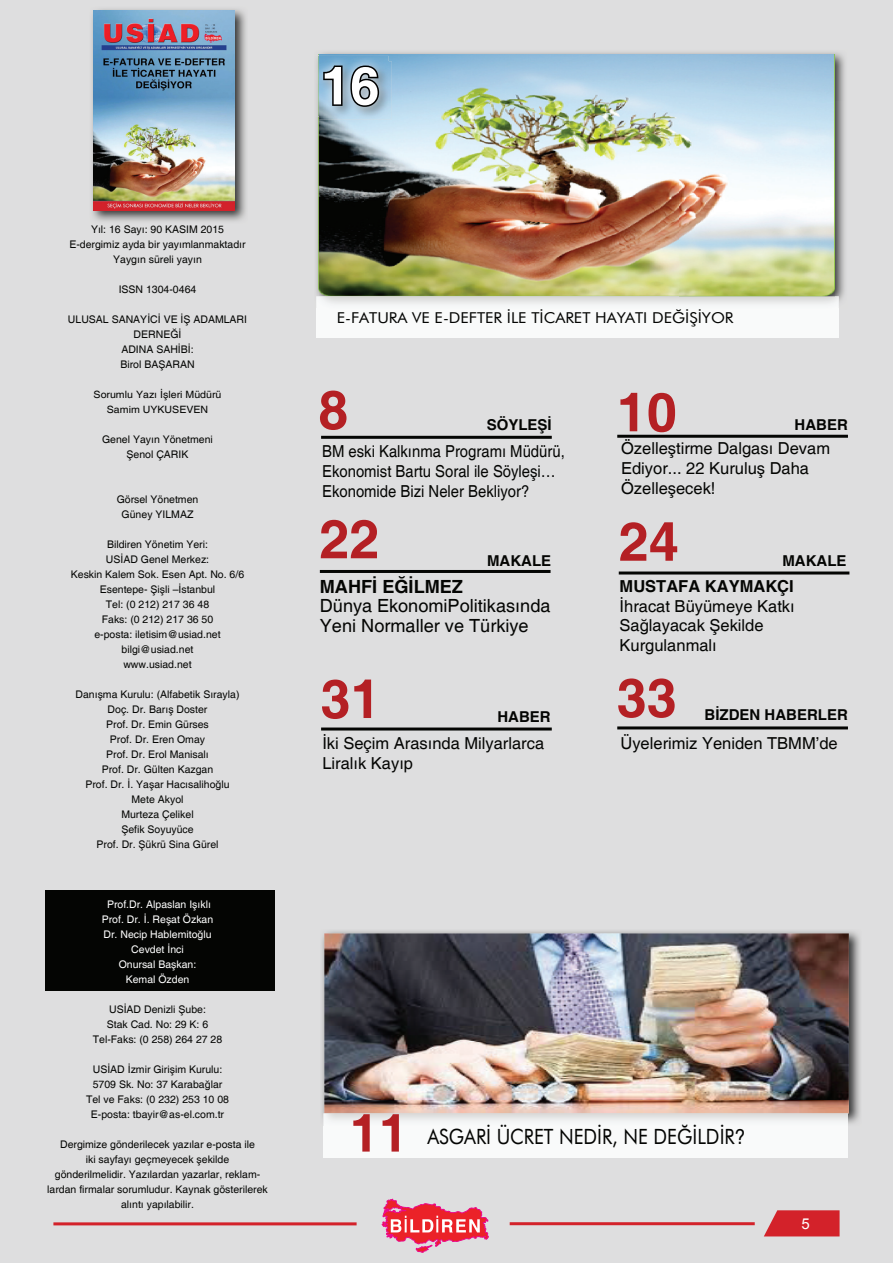
<style>
.page{position:relative;width:893px;height:1263px;background:#dededf}
.page>*{position:absolute;margin:0;border:0;box-sizing:border-box;transform-origin:0 0}
.t1{font:700 54px "Helvetica";color:#b42024}
.t2{font:700 52.5px "Helvetica";color:#b42024}
.t3{font:700 52.5px "Helvetica";color:#fff}
.t4{font:21px "Futura BT";color:#040503;scale:.9 1}
.t5{font:18.15px/19.8px "Helvetica";color:#040503}
.t6{font:700 18.15px "Helvetica";color:#040503}
.t7{font:16.5px/19.8px "Helvetica";color:#040503}
.t8{font:16.5px/19.8px "Helvetica";color:#040503;scale:.9 1}
.t9{font:700 16.5px "Helvetica";color:#040503}
.t10{font:700 15px "Helvetica";color:#040503}
.t11{font:15px "Futura BT";color:#040503;scale:1.07 1}
.t12{font:15px "Arial";color:#fff}
.t13{font:10.5px/15px "Helvetica";color:#040503;text-align:center}
.t14{font:10.5px/15px "Helvetica";color:#fff;text-align:center}
.t15{font:10.05px/15px "Helvetica";color:#040503;text-align:center;scale:1.05 1}
.s1{font-family:"Helvetica"}
</style>
<div class="page">
<div style="left:45px;top:890px;width:230px;height:101px;background:#040503"></div>
<hr style="left:321px;top:436px;width:231px;height:3px;background:#040503">
<hr style="left:617px;top:435px;width:231px;height:3px;background:#040503">
<hr style="left:619px;top:571px;width:230px;height:3px;background:#040503">
<hr style="left:321px;top:727px;width:231px;height:3px;background:#040503">
<hr style="left:617px;top:726px;width:231px;height:3px;background:#040503">
<img style="left:92px;top:9px;width:154px;height:212px">
<img style="left:94px;top:11px;width:141px;height:199px">
<img style="left:322px;top:931px;width:538px;height:193px">
<img style="left:323px;top:933px;width:526px;height:193px">
<div style="left:323px;top:1126px;width:525px;height:32px;background:#f9fafa"></div>
<hr style="left:320px;top:570px;width:231px;height:3px;background:#040503">
<img style="left:321px;top:52px;width:524px;height:49px">
<img style="left:316px;top:116px;width:2px;height:180px">
<img style="left:834px;top:101px;width:11px;height:201px">
<img style="left:318px;top:54px;width:516px;height:242px">
<img style="left:319px;top:61px;width:73px;height:58px">
<img style="left:316px;top:56px;width:72px;height:60px">
<img style="left:319px;top:61px;width:69px;height:55px">
<svg style="left:322px;top:64px;width:59px;height:44px"></svg>
<div style="left:316px;top:309px;width:523px;height:29px;background:#f9fafa"></div>
<img style="left:316px;top:296px;width:523px;height:13px">
<svg style="left:764px;top:1210px;width:75px;height:26px"></svg>
<svg style="left:382px;top:1199px;width:107px;height:53px"></svg>
<hr style="left:53px;top:1222px;width:304px;height:3px;background:#d3222a">
<hr style="left:510px;top:1222px;width:245px;height:3px;background:#d3222a">
<p class="t13" style="left:69px;top:222px;width:178px">Yıl: 16 Sayı: 90 KASIM 2015<br>E-dergimiz ayda bir yayımlanmaktadır<br>Yaygın süreli yayın</p>
<p class="t13" style="left:119px;top:282px;width:79px">ISSN 1304-0464</p>
<p class="t13" style="left:68px;top:312px;width:181px">ULUSAL SANAYİCİ VE İŞ ADAMLARI<br>DERNEĞİ<br>ADINA SAHİBİ:<br>Birol BAŞARAN</p>
<p class="t15" style="left:94px;top:387px;width:123px">Sorumlu Yazı İşleri Müdürü<br>Samim UYKUSEVEN</p>
<p class="t13" style="left:102px;top:432px;width:112px">Genel Yayın Yönetmeni<br>Şenol ÇARIK</p>
<p class="t13" style="left:117px;top:492px;width:83px">Görsel Yönetmen<br>Güney YILMAZ</p>
<p class="t13" style="left:71px;top:537px;width:175px">Bildiren Yönetim Yeri:<br>USİAD Genel Merkez:<br>Keskin Kalem Sok. Esen Apt. No. 6/6<br>Esentepe- Şişli –İstanbul<br>Tel: (0 212) 217 36 48<br>Faks: (0 212) 217 36 50<br>e-posta: iletisim@usiad.net bilgi@usiad.net<br>www.usiad.net</p>
<p class="t13" style="left:76px;top:687px;width:165px">Danışma Kurulu: (Alfabetik Sırayla)<br>Doç. Dr. Barış Doster<br>Prof. Dr. Emin Gürses<br>Prof. Dr. Eren Omay<br>Prof. Dr. Erol Manisalı<br>Prof. Dr. Gülten Kazgan<br>Prof. Dr. İ. Yaşar Hacısalihoğlu<br>Mete Akyol<br>Murteza Çelikel<br>Şefik Soyuyüce<br>Prof. Dr. Şükrü Sina Gürel</p>
<p class="t14" style="left:102px;top:897px;width:113px">Prof.Dr. Alpaslan Işıklı<br>Prof. Dr. İ. Reşat Özkan<br>Dr. Necip Hablemitoğlu<br>Cevdet İnci<br>Onursal Başkan:<br>Kemal Özden</p>
<p class="t13" style="left:93px;top:1002px;width:131px">USİAD Denizli Şube:<br>Stak Cad. No: 29 K: 6<br>Tel-Faks: (0 258) 264 27 28</p>
<p class="t13" style="left:86px;top:1062px;width:144px">USİAD İzmir Girişim Kurulu:<br>5709 Sk. No: 37 Karabağlar<br>Tel ve Faks: (0 232) 253 10 08<br>E-posta: tbayir@as-el.com.tr</p>
<p class="t13" style="left:47px;top:1137px;width:222px">Dergimize gönderilecek yazılar e-posta ile<br>iki sayfayı geçmeyecek şekilde<br>gönderilmelidir. Yazılardan yazarlar, reklam&shy;lardan firmalar sorumludur. Kaynak gösterilerek alıntı yapılabilir.</p>
<h2 class="t3" style="left:321px;top:54px;width:60px">16</h2>
<h3 class="t11" style="left:337px;top:308px;width:372px">E-FATURA VE E-DEFTER İLE TİCARET HAYATI DEĞİŞİYOR</h3>
<h1 class="t1" style="left:318px;top:377px;width:32px">8</h1>
<h1 class="t1" style="left:617px;top:379px;width:62px">10</h1>
<h3 class="t10" style="left:487px;top:416px;width:67px">SÖYLEŞİ</h3>
<h3 class="t10" style="left:795px;top:416px;width:55px">HABER</h3>
<h3 class="t8" style="left:322px;top:442px;width:271px">BM eski Kalkınma Programı Müdürü,<br>Ekonomist Bartu Soral ile Söyleşi…<br>Ekonomide Bizi Neler Bekliyor?</h3>
<h3 class="t7" style="left:621px;top:439px;width:211px">Özelleştirme Dalgası Devam<br>Ediyor... 22 Kuruluş Daha<br>Özelleşecek!</h3>
<h1 class="t1" style="left:319px;top:506px;width:62px">22</h1>
<h3 class="t10" style="left:487px;top:551px;width:66px">MAKALE</h3>
<h1 class="t1" style="left:619px;top:509px;width:62px">24</h1>
<h3 class="t10" style="left:782px;top:551px;width:66px">MAKALE</h3>
<h3 class="t6" style="left:320px;top:575px;width:145px">MAHFİ EĞİLMEZ</h3>
<h3 class="t5" style="left:320px;top:597px;width:232px">Dünya EkonomiPolitikasında<br>Yeni Normaller ve Türkiye</h3>
<h3 class="t9" style="left:620px;top:576px;width:176px">MUSTAFA KAYMAKÇI</h3>
<h3 class="t7" style="left:620px;top:597px;width:177px">İhracat Büyümeye Katkı<br>Sağlayacak Şekilde<br>Kurgulanmalı</h3>
<h1 class="t1" style="left:321px;top:666px;width:62px">31</h1>
<h3 class="t10" style="left:497px;top:707px;width:55px">HABER</h3>
<h1 class="t1" style="left:617px;top:665px;width:62px">33</h1>
<h3 class="t10" style="left:705px;top:705px;width:145px">BİZDEN HABERLER</h3>
<h3 class="t7" style="left:322px;top:734px;width:223px">İki Seçim Arasında Milyarlarca<br>Liralık Kayıp</h3>
<h3 class="t7" style="left:620px;top:734px;width:219px">Üyelerimiz Yeniden TBMM’de</h3>
<h2 class="t2" style="left:350px;top:1101px;width:60px">11</h2>
<h3 class="t4" style="left:427px;top:1124px;width:355px">ASGARİ ÜCRET NEDİR, NE DEĞİLDİR<span class="s1">?</span></h3>
<h3 class="t12" style="left:802px;top:1213px;width:10px">5</h3>
</div>
